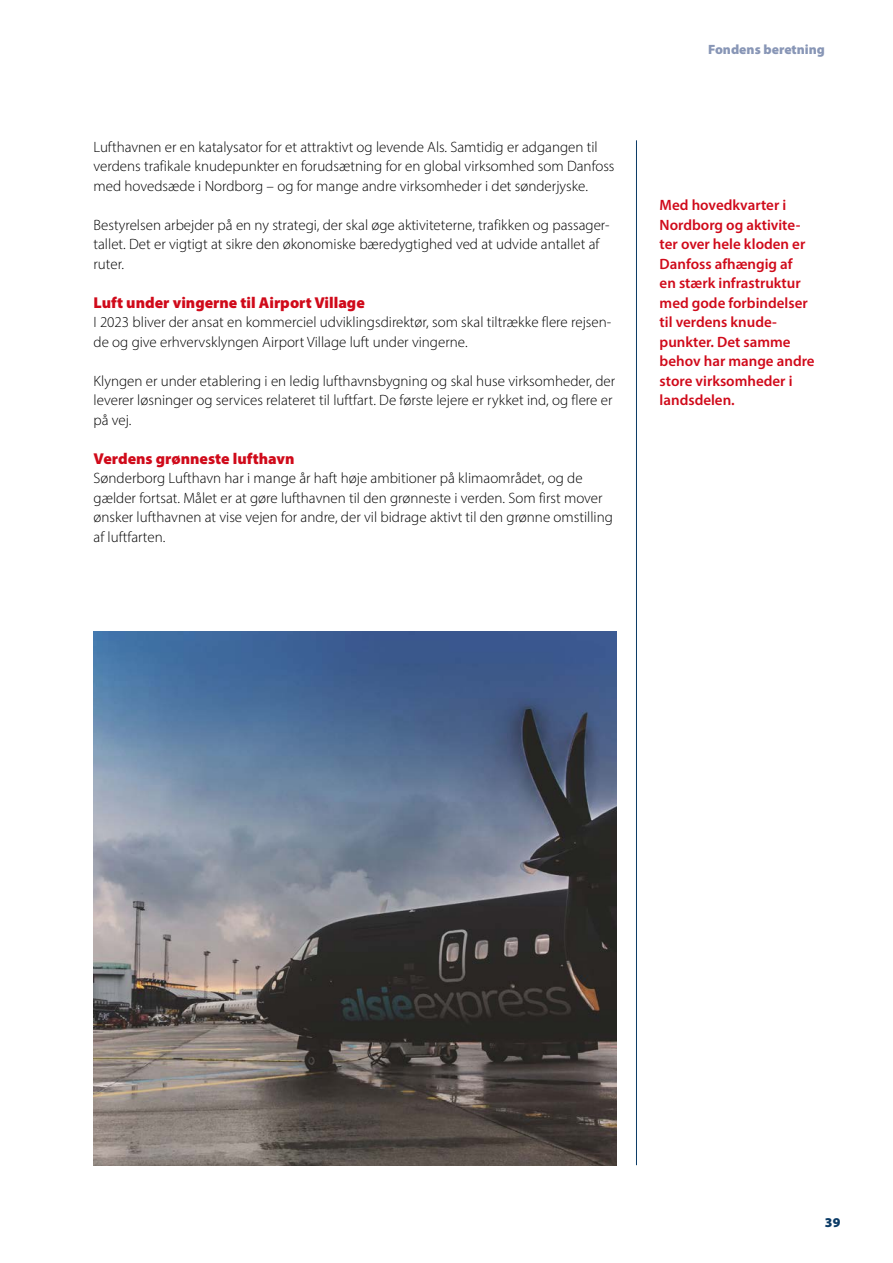
<style>
.page{position:relative;width:893px;height:1263px;background:#fff}
.page>*{position:absolute;margin:0;border:0;box-sizing:border-box;transform-origin:0 0}
.t1{font:900 15.75px "Myriad Pro";color:#d00a1a}
.t2{font:300 15px/19.5px "Myriad Pro";color:#000}
.t3{font:600 15px/19.5px "Myriad Pro";color:#d00a1a}
.t4{font:900 13.5px "Myriad Pro";color:#8896b6}
.t5{font:900 13.5px "Myriad Pro";color:#0b3b66}
</style>
<div class="page">
<hr style="left:636px;top:140px;width:1px;height:1025px;background:#0b3b66">
<img style="left:94px;top:631px;width:523px;height:534px">
<p class="t2" style="left:94px;top:137px;width:522px">Lufthavnen er en katalysator for et attraktivt og levende Als. Samtidig er adgangen til verdens trafikale knudepunkter en forudsætning for en global virksomhed som Danfoss med hovedsæde i Nordborg – og for mange andre virksomheder i det sønderjyske.</p>
<p class="t2" style="left:94px;top:215px;width:518px">Bestyrelsen arbejder på en ny strategi, der skal øge aktiviteterne, trafikken og passager&shy;tallet. Det er vigtigt at sikre den økonomiske bæredygtighed ved at udvide antallet af ruter.</p>
<p class="t1" style="left:94px;top:292px;width:273px">Luft under vingerne til Airport Village</p>
<p class="t2" style="left:94px;top:312px;width:519px">I 2023 bliver der ansat en kommerciel udviklingsdirektør, som skal tiltrække flere rejsen&shy;de og give erhvervsklyngen Airport Village luft under vingerne.</p>
<p class="t2" style="left:94px;top:371px;width:523px">Klyngen er under etablering i en ledig lufthavnsbygning og skal huse virksomheder, der leverer løsninger og services relateret til luftfart. De første lejere er rykket ind, og flere er på vej.</p>
<p class="t1" style="left:94px;top:448px;width:203px">Verdens grønneste lufthavn</p>
<p class="t2" style="left:94px;top:468px;width:521px">Sønderborg Lufthavn har i mange år haft høje ambitioner på klimaområdet, og de gælder fortsat. Målet er at gøre lufthavnen til den grønneste i verden. Som first mover ønsker lufthavnen at vise vejen for andre, der vil bidrage aktivt til den grønne omstilling af luftfarten.</p>
<p class="t4" style="left:708px;top:40px;width:118px">Fondens beretning</p>
<p class="t3" style="left:660px;top:195px;width:157px">Med hovedkvarter i<br>Nordborg og aktivite&shy;ter over hele kloden er<br>Danfoss afhængig af<br>en stærk infrastruktur med gode forbindelser til verdens knude&shy;punkter. Det samme behov har mange andre store virksomheder i landsdelen.</p>
<p class="t5" style="left:825px;top:1213px;width:17px">39</p>
</div>
